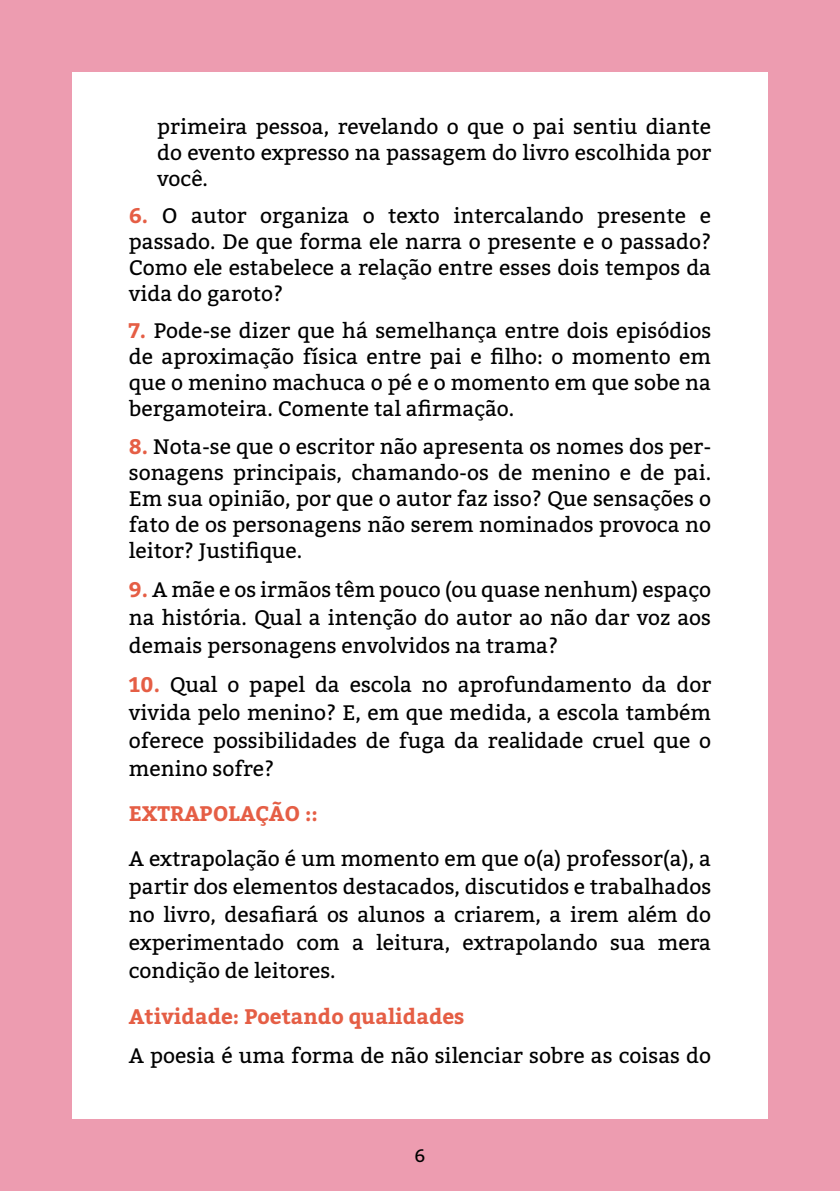
<style>
.page{position:relative;width:840px;height:1191px;background:#fff}
.page>*{position:absolute;margin:0;border:0;box-sizing:border-box;transform-origin:0 0}
.t1{font:21px/26px "Bitter";color:#000;text-align:justify}
.t2{font:700 21px "Bitter";color:#e55e45}
.t3{font:18px "Bitter";color:#000}
.s1{font-weight:700;color:#e55e45}
</style>
<div class="page">
<div style="left:0;top:0;width:839px;height:1191px;background:#ed9cb0"></div>
<div style="left:72px;top:72px;width:695px;height:1047px;background:#fff"></div>
<p class="t1" style="left:157px;top:113px;width:555px">primeira pessoa, revelando o que o pai sentiu diante do evento expresso na passagem do livro escolhida por você.</p>
<p class="t1" style="left:129px;top:203px;width:583px"><span class="s1">6.</span> O autor organiza o texto intercalando presente e passado. De que forma ele narra o presente e o passado?<br>Como ele estabelece a relação entre esses dois tempos da vida do garoto?</p>
<p class="t1" style="left:129px;top:318px;width:583px"><span class="s1">7.</span> Pode-se dizer que há semelhança entre dois episódios de aproximação física entre pai e filho: o momento em que o menino machuca o pé e o momento em que sobe na bergamoteira. Comente tal afirmação.</p>
<p class="t1" style="left:129px;top:433px;width:583px"><span class="s1">8.</span> Nota-se que o escritor não apresenta os nomes dos per&shy;sonagens principais, chamando-os de menino e de pai.<br>Em sua opinião, por que o autor faz isso? Que sensações o fato de os personagens não serem nominados provoca no leitor? Justifique.</p>
<p class="t1" style="left:129px;top:576px;width:583px;line-height:28px"><span class="s1">9.</span> A mãe e os irmãos têm pouco (ou quase nenhum) espaço na história. Qual a intenção do autor ao não dar voz aos demais personagens envolvidos na trama?</p>
<p class="t1" style="left:129px;top:671px;width:583px;line-height:28px"><span class="s1">10.</span> Qual o papel da escola no aprofundamento da dor vivida pelo menino? E, em que medida, a escola também oferece possibilidades de fuga da realidade cruel que o menino sofre?</p>
<p class="t2" style="left:129px;top:798px;width:191px">EXTRAPOLAÇÃO ::</p>
<p class="t1" style="left:129px;top:845px;width:583px;line-height:28px">A extrapolação é um momento em que o(a) professor(a), a partir dos elementos destacados, discutidos e trabalhados no livro, desafiará os alunos a criarem, a irem além do experimentado com a leitura, extrapolando sua mera condição de leitores.</p>
<p class="t2" style="left:129px;top:1000px;width:337px">Atividade: Poetando qualidades</p>
<p class="t1" style="left:129px;top:1042px;width:583px">A poesia é uma forma de não silenciar sobre as coisas do</p>
<p class="t3" style="left:414px;top:1144px;width:12px">6</p>
</div>
